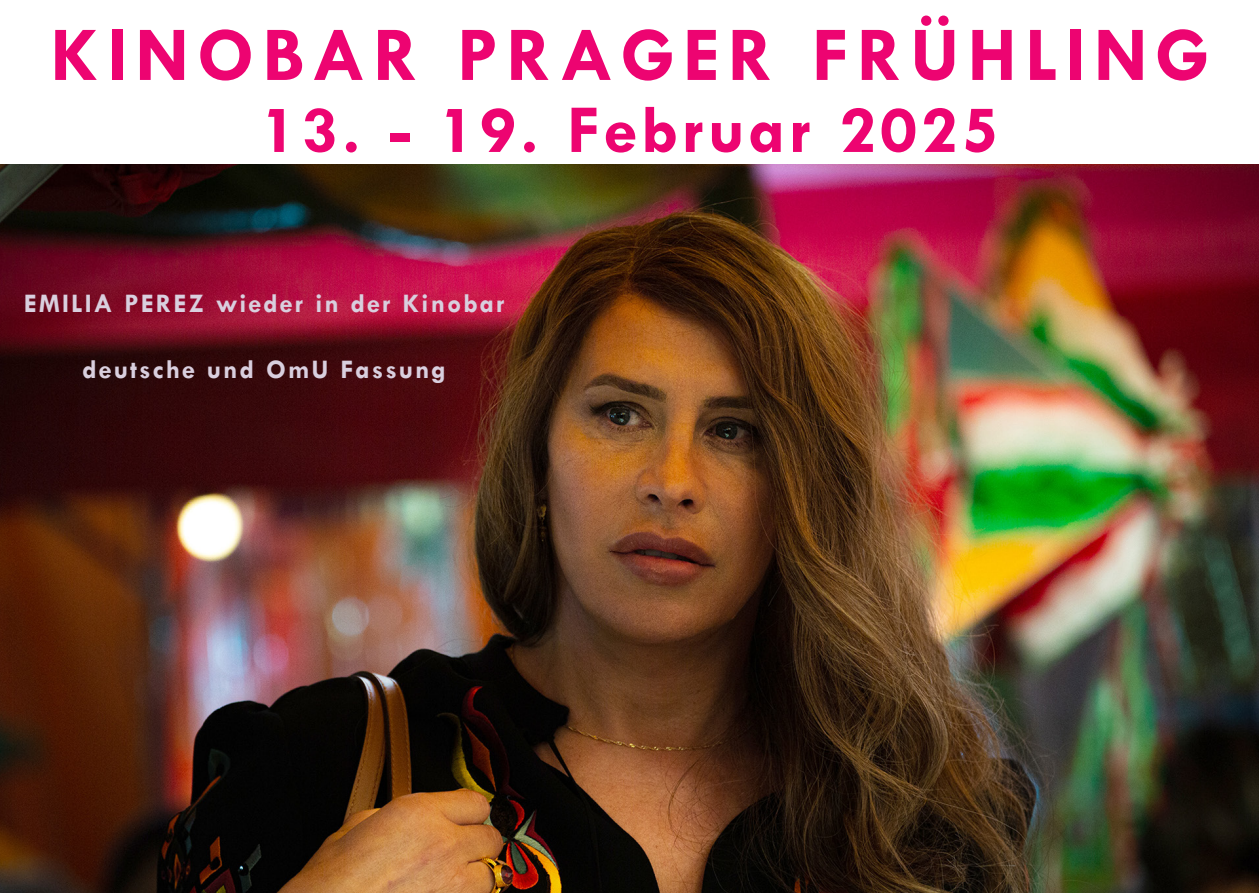
<style>
.page{position:relative;width:1259px;height:893px;background:#fff}
.page>*{position:absolute;margin:0;border:0;box-sizing:border-box;transform-origin:0 0}
.t1{font:700 78px "Tw Cen";letter-spacing:.1em;color:#ed0471}
.t2{font:700 69px "Tw Cen";letter-spacing:.06em;color:#ed0471}
.t3{font:700 27px "Tw Cen";letter-spacing:.075em;color:#d9cfde}
</style>
<div class="page">
<img style="left:0;top:164px;width:1259px;height:729px">
<p class="t1" style="left:50px;top:8px;width:1160px">KINOBAR PRAGER FRÜHLING</p>
<p class="t2" style="left:261px;top:89px;width:739px">13. - 19. Februar 2025</p>
<p class="t3" style="left:24px;top:287px;width:482px">EMILIA PEREZ wieder in der Kinobar</p>
<p class="t3" style="left:82px;top:353px;width:365px">deutsche und OmU Fassung</p>
</div>
